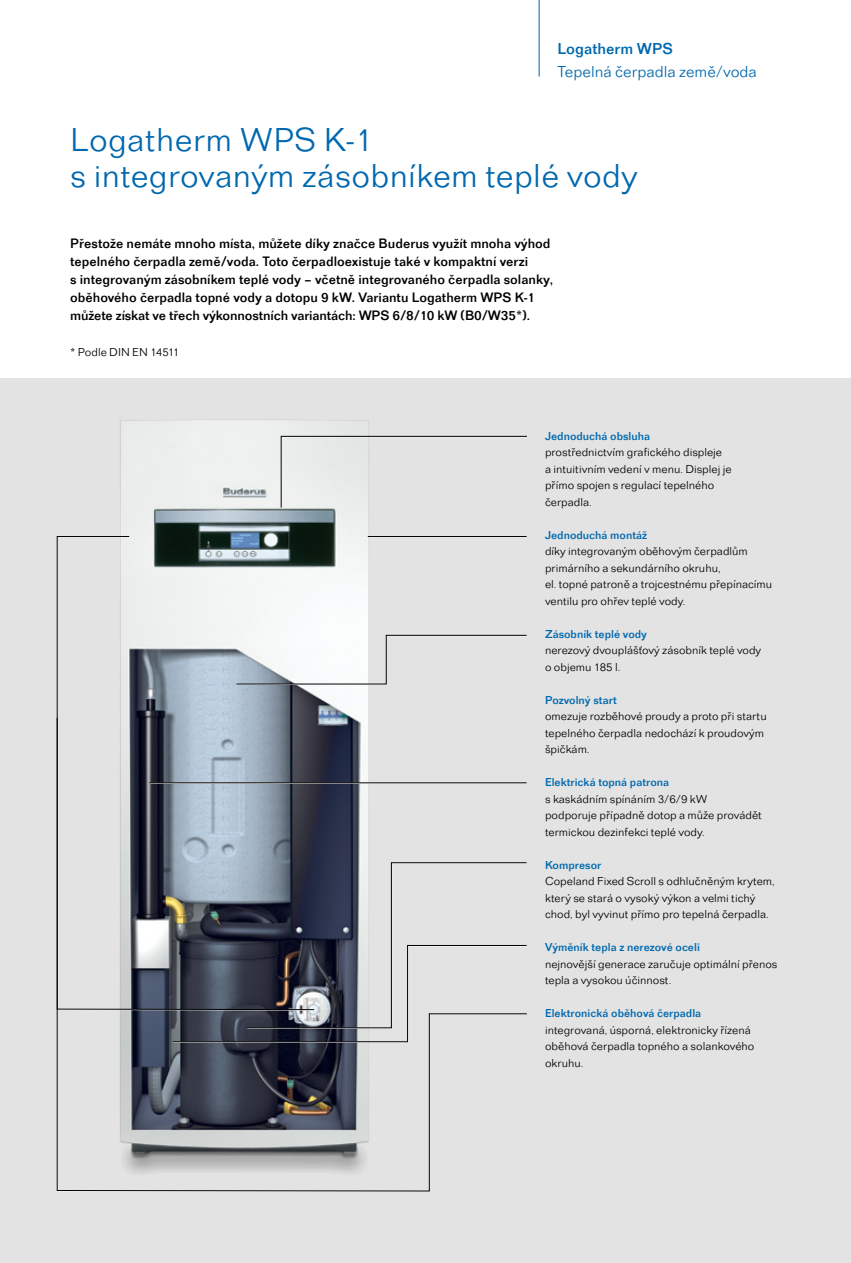
<style>
.page{position:relative;width:851px;height:1263px;background:#fff}
.page>*{position:absolute;margin:0;border:0;box-sizing:border-box;transform-origin:0 0}
.t1{font:300 34.5px/36px "Folio TOT";letter-spacing:.01em;color:#0068af}
.t2{font:300 16.5px "Folio TOT";color:#0068af}
.t3{font:500 16.5px "Folio TOT";color:#0068af}
.t4{font:500 14.25px/18px "Folio TOT";color:#000}
.t5{font:300 12px/16.5px "Folio TOT";color:#000}
.t6{font:500 12px "Folio TOT";color:#0068af}
</style>
<div class="page">
<hr style="left:538px;top:0;width:1px;height:77px;background:#0061af">
<div style="left:0;top:379px;width:850px;height:884px;background:#e2e3e2"></div>
<img style="left:121px;top:420px;width:247px;height:297px">
<hr style="left:368px;top:537px;width:158px;height:1px;background:#fff">
<hr style="left:368px;top:536px;width:158px;height:1px;background:#000">
<svg style="left:281px;top:436px;width:246px;height:72px"></svg>
<svg style="left:314px;top:635px;width:213px;height:50px"></svg>
<svg style="left:57px;top:536px;width:257px;height:181px"></svg>
<svg style="left:57px;top:717px;width:470px;height:474px"></svg>
<svg style="left:247px;top:862px;width:280px;height:83px"></svg>
<svg style="left:172px;top:945px;width:355px;height:97px"></svg>
<h2 class="t3" style="left:557px;top:39px;width:117px">Logatherm WPS</h2>
<h2 class="t2" style="left:557px;top:62px;width:201px">Tepelná čerpadla země/voda</h2>
<h1 class="t1" style="left:70px;top:121px;width:568px">Logatherm WPS K-1<br>s integrovaným zásobníkem teplé vody</h1>
<p class="t4" style="left:70px;top:234px;width:484px">Přestože nemáte mnoho místa, můžete díky značce Buderus využít mnoha výhod tepelného čerpadla země/voda. Toto čerpadloexistuje také v kompaktní verzi<br>s integrovaným zásobníkem teplé vody – včetně integrovaného čerpadla solanky, oběhového čerpadla topné vody a dotopu 9 kW. Variantu Logatherm WPS K-1 můžete získat ve třech výkonnostních variantách: WPS 6/8/10 kW (B0/W35*).</p>
<p class="t5" style="left:70px;top:344px;width:110px">* Podle DIN EN 14511</p>
<p class="t6" style="left:545px;top:429px;width:106px">Jednoduchá obsluha</p>
<p class="t5" style="left:545px;top:444px;width:188px">prostřednictvím grafického displeje<br>a intuitivním vedení v menu. Displej je přímo spojen s regulací tepelného čerpadla.</p>
<p class="t6" style="left:545px;top:528px;width:103px">Jednoduchá montáž</p>
<p class="t5" style="left:545px;top:543px;width:229px">díky integrovaným oběhovým čerpadlům primárního a sekundárního okruhu,<br>el. topné patroně a trojcestnému přepínacímu ventilu pro ohřev teplé vody.</p>
<p class="t6" style="left:545px;top:627px;width:103px">Zásobník teplé vody</p>
<p class="t5" style="left:545px;top:642px;width:218px">nerezový dvouplášťový zásobník teplé vody o objemu 185 l.</p>
<p class="t6" style="left:545px;top:693px;width:73px">Pozvolný start</p>
<p class="t5" style="left:545px;top:708px;width:223px">omezuje rozběhové proudy a proto při startu tepelného čerpadla nedochází k proudovým špičkám.</p>
<p class="t6" style="left:545px;top:776px;width:126px">Elektrická topná patrona</p>
<p class="t5" style="left:545px;top:791px;width:218px">s kaskádním spínáním 3/6/9 kW podporuje případně dotop a může provádět termickou dezinfekci teplé vody.</p>
<p class="t6" style="left:545px;top:858px;width:58px">Kompresor</p>
<p class="t5" style="left:545px;top:873px;width:231px">Copeland Fixed Scroll s odhlučněným krytem, který se stará o vysoký výkon a velmi tichý chod, byl vyvinut přímo pro tepelná čerpadla.</p>
<p class="t6" style="left:545px;top:941px;width:156px">Výměník tepla z nerezové oceli</p>
<p class="t5" style="left:545px;top:956px;width:234px">nejnovější generace zaručuje optimální přenos tepla a vysokou účinnost.</p>
<p class="t6" style="left:545px;top:1007px;width:158px">Elektronická oběhová čerpadla</p>
<p class="t5" style="left:545px;top:1022px;width:211px">integrovaná, úsporná, elektronicky řízená oběhová čerpadla topného a solankového okruhu.</p>
</div>
